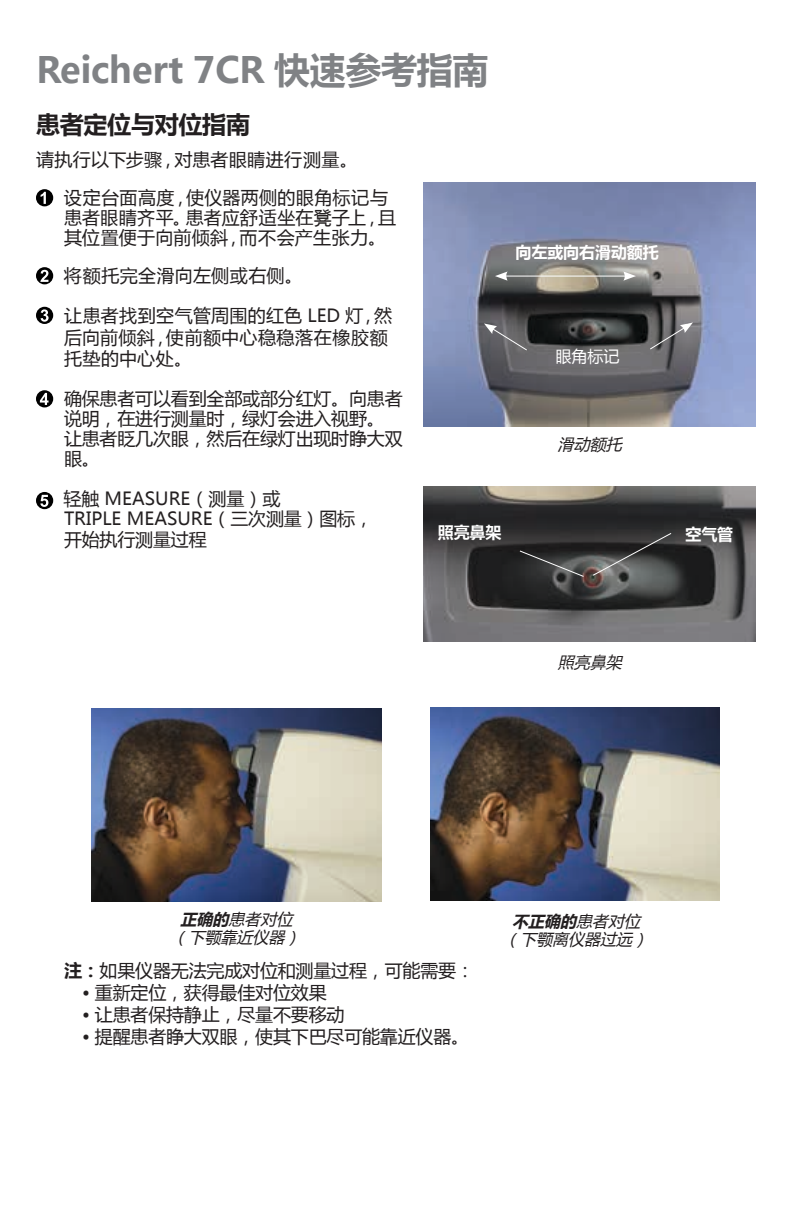
<style>
.page{position:relative;width:792px;height:1224px;background:#fff}
.page>*{position:absolute;margin:0;border:0;box-sizing:border-box;transform-origin:0 0}
.t1{font:700 36px "Microsoft Ya Hei";letter-spacing:-.01em;color:#808285}
.t2{font:700 24px "Microsoft Ya Hei";letter-spacing:-.01em;color:#231f20}
.t3{font:18px/20px "Microsoft Ya Hei";letter-spacing:-.01em;color:#231f20}
.t4{font:18px/21.6px "Microsoft Ya Hei";letter-spacing:.025em;color:#231f20}
.t5{font:18px/20px "Microsoft Ya Hei";letter-spacing:.015em;color:#231f20}
.t6{font:18px/38px "Microsoft Ya Hei";letter-spacing:.02em;color:#231f20}
.t7{font:italic 16px/18px "Microsoft Ya Hei";color:#231f20;text-align:center}
.t8{font:700 16px "Microsoft Ya Hei";letter-spacing:-.005em;color:#fff}
.t9{font:16px "Microsoft Ya Hei";color:#fff}
.s1{font-weight:700}
</style>
<div class="page">
<div style="left:36px;top:189px;width:17px;height:17px;background:#000;border-radius:50%"></div>
<svg style="left:41px;top:192px;width:5px;height:12px"></svg>
<svg style="left:36px;top:267px;width:17px;height:17px"></svg>
<svg style="left:40px;top:270px;width:8px;height:12px"></svg>
<div style="left:36px;top:307px;width:17px;height:17px;background:#000;border-radius:50%"></div>
<svg style="left:41px;top:309px;width:8px;height:13px"></svg>
<svg style="left:36px;top:492px;width:17px;height:17px"></svg>
<svg style="left:40px;top:495px;width:8px;height:12px"></svg>
<img style="left:92px;top:708px;width:290px;height:193px">
<img style="left:430px;top:708px;width:290px;height:193px">
<img style="left:424px;top:486px;width:332px;height:155px">
<svg style="left:592px;top:532px;width:80px;height:45px;background:#4a4b4a"></svg>
<svg style="left:519px;top:550px;width:66px;height:28px;background:#404141"></svg>
<img style="left:424px;top:183px;width:332px;height:244px">
<hr style="left:504px;top:276px;width:123px;height:1px;background:#fff">
<svg style="left:495px;top:271px;width:13px;height:10px"></svg>
<svg style="left:623px;top:271px;width:13px;height:10px"></svg>
<svg style="left:484px;top:323px;width:44px;height:28px"></svg>
<svg style="left:649px;top:322px;width:44px;height:28px"></svg>
<div style="left:36px;top:390px;width:17px;height:17px;background:#000;border-radius:50%"></div>
<svg style="left:40px;top:393px;width:9px;height:12px"></svg>
<h1 class="t1" style="left:36px;top:45px;width:454px">Reichert 7CR 快速参考指南</h1>
<h2 class="t2" style="left:36px;top:107px;width:216px">患者定位与对位指南</h2>
<p class="t6" style="left:64px;top:140px;width:326px;text-indent:-28px">请执行以下步骤，对患者眼睛进行测量。<br>设定台面高度，使仪器两侧的眼角标记与</p>
<p class="t5" style="left:64px;top:207px;width:334px">患者眼睛齐平。患者应舒适坐在凳子上，且其位置便于向前倾斜，而不会产生张力。</p>
<p class="t4" style="left:64px;top:265px;width:240px">将额托完全滑向左侧或右侧。</p>
<p class="t4" style="left:64px;top:304px;width:330px">让患者找到空气管周围的红色 LED 灯，然后向前倾斜，使前额中心稳稳落在橡胶额托垫的中心处。</p>
<p class="t3" style="left:64px;top:388px;width:340px">确保患者可以看到全部或部分红灯。向患者说明，在进行测量时，绿灯会进入视野。让患者眨几次眼，然后在绿灯出现时睁大双眼。</p>
<p class="t3" style="left:63px;top:488px;width:311px;line-height:20.6px">轻触 MEASURE（测量）或<br>TRIPLE MEASURE（三次测量）图标，开始执行测量过程</p>
<p class="t8" style="left:516px;top:241px;width:145px">向左或向右滑动额托</p>
<p class="t9" style="left:556px;top:346px;width:65px">眼角标记</p>
<p class="t7" style="left:558px;top:435px;width:70px">滑动额托</p>
<p class="t8" style="left:438px;top:521px;width:65px">照亮鼻架</p>
<p class="t8" style="left:685px;top:523px;width:49px">空气管</p>
<p class="t7" style="left:558px;top:652px;width:70px">照亮鼻架</p>
<p class="t7" style="left:173px;top:910px;width:134px"><span class="s1">正确的</span>患者对位（下颚靠近仪器）</p>
<p class="t7" style="left:504px;top:911px;width:150px"><span class="s1">不正确的</span>患者对位（下颚离仪器过远）</p>
<p class="t3" style="left:64px;top:960px;width:412px"><span class="s1">注：</span>如果仪器无法完成对位和测量过程，可能需要：</p>
<p class="t3" style="left:82px;top:982px;width:246px">• 重新定位，获得最佳对位效果</p>
<p class="t3" style="left:82px;top:1004px;width:264px">• 让患者保持静止，尽量不要移动</p>
<p class="t3" style="left:82px;top:1026px;width:389px">• 提醒患者睁大双眼，使其下巴尽可能靠近仪器。</p>
</div>
